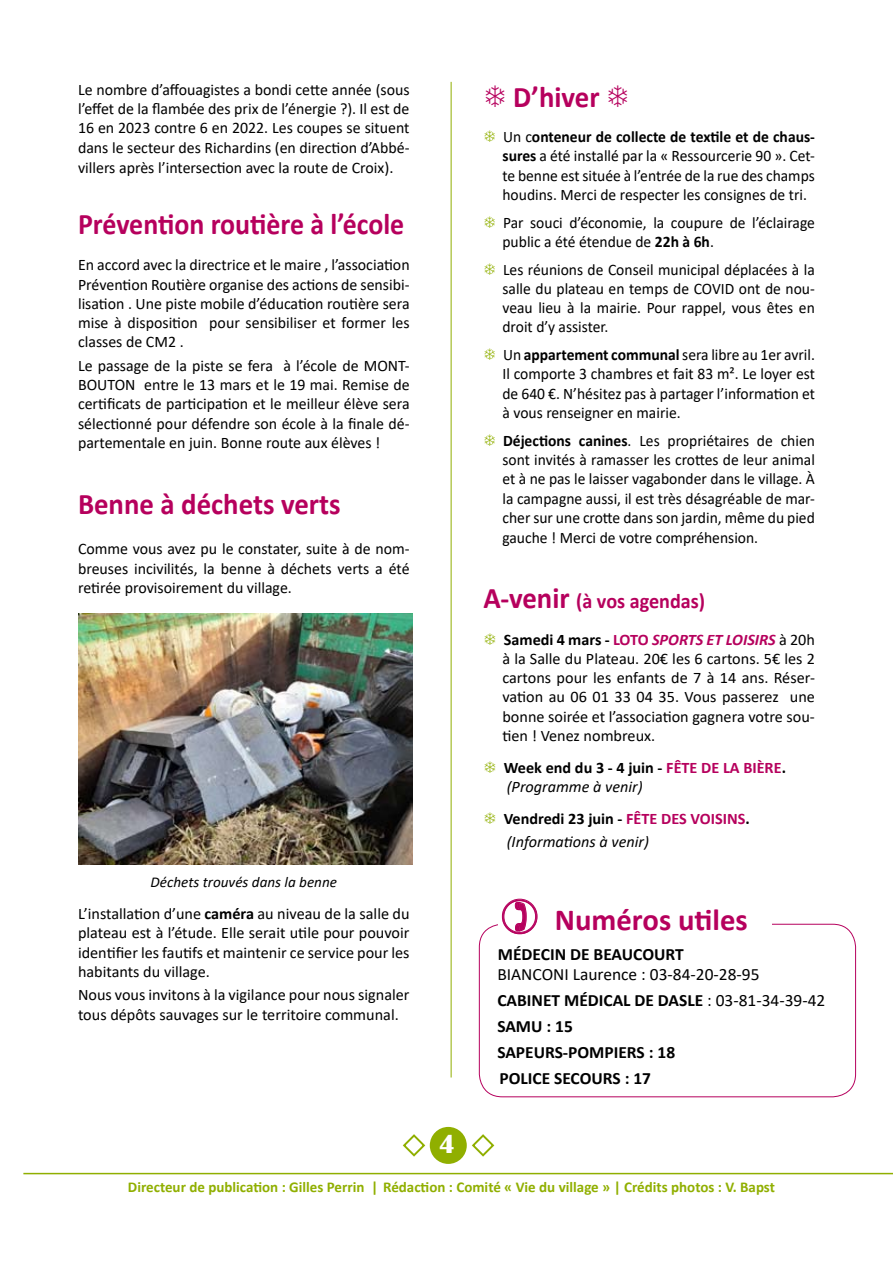
<style>
.page{position:relative;width:893px;height:1263px;background:#fff}
.page>*{position:absolute;margin:0;border:0;box-sizing:border-box;transform-origin:0 0}
.t1{font:700 30.6px "Calibri";color:#b6005d}
.t2{font:700 30px "Calibri";color:#b6005d;scale:.93 1}
.t3{font:700 30px "Calibri";color:#b6005d;scale:.96 1}
.t4{font:700 27px "Britannic";color:#fff}
.t5{font:700 21px "Calibri";color:#b6005d;scale:.96 1}
.t6{font:700 17.25px/26px "Calibri";color:#000}
.t7{font:16.05px/19.2px "Calibri";color:#000;text-align:justify}
.t8{font:italic 16.05px/22.5px "Calibri";color:#000}
.t9{font:700 16.05px/19.2px "Calibri";color:#000}
.t10{font:700 15px "Calibri";color:#90af00}
.t11{font:italic 15px "Calibri";color:#000}
.s1{font-size:16.5px}
.s2{font-weight:700}
.s3{font-size:30px}
.s4{font-weight:700;color:#b6005d}
.s5{font-weight:700;font-style:italic;color:#b6005d}
.s6{color:#b6005d}
.s7{font-weight:400;font-style:italic}
.s8{font-weight:700;font-style:normal}
.s9{font-weight:700;font-style:normal;color:#b6005d}
.s10{font-weight:400}
</style>
<div class="page">
<div style="left:479px;top:924px;width:377px;height:173px;border:1px solid #b6005d;border-radius:23px"></div>
<div style="left:498px;top:893px;width:274px;height:45px;background:#fff"></div>
<img style="left:78px;top:613px;width:335px;height:251px">
<hr style="left:451px;top:82px;width:1px;height:995px;background:#90af00">
<hr style="left:23px;top:1173px;width:870px;height:1px;background:#90af00">
<div style="left:430px;top:1127px;width:37px;height:37px;background:#90af00;border-radius:50%"></div>
<svg style="left:472px;top:1134px;width:23px;height:23px"></svg>
<svg style="left:402px;top:1134px;width:24px;height:23px"></svg>
<svg style="left:501px;top:898px;width:37px;height:37px"></svg>
<p class="t7" style="left:78px;top:80px;width:333px">Le nombre d’affouagistes a bondi cette année (sous l’effet de la flambée des prix de l’énergie ?). Il est de 16 en 2023 contre 6 en 2022. Les coupes se situent dans le secteur des Richardins (en direction d’Abbé&shy;villers après l’intersection avec la route de Croix<span class="s1">).</span></p>
<h2 class="t2" style="left:78px;top:203px;width:352px">Prévention routière à l’école</h2>
<p class="t7" style="left:78px;top:255px;width:333px">En accord avec la directrice et le maire , l’association Prévention Routière organise des actions de sensibi&shy;lisation . Une piste mobile d’éducation routière sera mise à disposition pour sensibiliser et former les classes de CM2 .</p>
<p class="t7" style="left:78px;top:356px;width:333px">Le passage de la piste se fera à l’école de MONT-BOUTON entre le 13 mars et le 19 mai. Remise de certificats de participation et le meilleur élève sera sélectionné pour défendre son école à la finale dé&shy;partementale en juin. Bonne route aux élèves !</p>
<h2 class="t3" style="left:78px;top:482px;width:275px">Benne à déchets verts</h2>
<p class="t7" style="left:78px;top:539px;width:333px">Comme vous avez pu le constater, suite à de nom&shy;breuses incivilités, la benne à déchets verts a été retirée provisoirement du village.</p>
<p class="t11" style="left:151px;top:872px;width:188px">Déchets trouvés dans la benne</p>
<p class="t7" style="left:78px;top:904px;width:333px">L’installation d’une <span class="s2">caméra</span> au niveau de la salle du plateau est à l’étude. Elle serait utile pour pouvoir identifier les fautifs et maintenir ce service pour les habitants du village.</p>
<p class="t7" style="left:78px;top:985px;width:333px">Nous vous invitons à la vigilance pour nous signaler tous dépôts sauvages sur le territoire communal.</p>
<h3 class="t4" style="left:439px;top:1129px;width:18px">4</h3>
<h2 class="t3" style="left:513px;top:76px;width:91px">D’hiver</h2>
<p class="t7" style="left:502px;top:127px;width:314px">Un c<span class="s2">onteneur de collecte de textile et de chaus&shy;sures</span> a été installé par la « Ressourcerie 90 ». Cet&shy;te benne est située à l’entrée de la rue des champs houdins. Merci de respecter les consignes de tri.</p>
<p class="t7" style="left:502px;top:212px;width:314px">Par souci d’économie, la coupure de l’éclairage public a été étendue de <span class="s2">22h à 6h</span>.</p>
<p class="t7" style="left:502px;top:259px;width:314px">Les réunions de Conseil municipal déplacées à la salle du plateau en temps de COVID ont de nou&shy;veau lieu à la mairie. Pour rappel, vous êtes en droit d’y assister.</p>
<p class="t7" style="left:502px;top:345px;width:314px">Un <span class="s2">appartement communal</span> sera libre au 1er avril.<br>Il comporte 3 chambres et fait 83 m². Le loyer est de 640 €. N’hésitez pas à partager l’information et à vous renseigner en mairie.</p>
<p class="t7" style="left:502px;top:430px;width:314px"><span class="s2">Déjections canines</span>. Les propriétaires de chien sont invités à ramasser les crottes de leur animal et à ne pas le laisser vagabonder dans le village. À la campagne aussi, il est très désagréable de mar&shy;cher sur une crotte dans son jardin, même du pied gauche ! Merci de votre compréhension.</p>
<h3 class="t5" style="left:483px;top:586px;width:233px"><span class="s3">A-venir</span> (à vos agendas)</h3>
<p class="t7" style="left:502px;top:629px;width:314px"><span class="s2">Samedi 4 mars -</span> <span class="s4">LOTO</span> <span class="s5">SPORTS ET LOISIRS</span> à 20h à la Salle du Plateau. 20€ les 6 cartons. 5€ les 2 cartons pour les enfants de 7 à 14 ans. Réser&shy;vation au 06 01 33 04 35. Vous passerez une bonne soirée et l’association gagnera votre sou&shy;tien ! Venez nombreux.</p>
<p class="t9" style="left:504px;top:758px;width:284px">Week end du 3 - 4 juin - <span class="s6">FÊTE DE LA BIÈRE</span>. <span class="s7">(Programme à venir)</span></p>
<p class="t8" style="left:504px;top:807px;width:247px"><span class="s8">Vendredi 23 juin -</span> <span class="s9">FÊTE DES VOISINS</span><span class="s8">. </span>(Informations à venir)</p>
<h1 class="t1" style="left:555px;top:898px;width:194px">Numéros utiles</h1>
<p class="t6" style="left:498px;top:941px;width:187px">MÉDECIN DE BEAUCOURT</p>
<p class="t6" style="left:497px;top:961px;width:330px"><span class="s10">BIANCONI Laurence : 03-84-20-28-95<br></span>CABINET MÉDICAL DE DASLE <span class="s10">: 03-81-34-39-42<br></span>SAMU : 15<br>SAPEURS-POMPIERS : 18<br>POLICE SECOURS : 17</p>
<p class="t10" style="left:128px;top:1176px;width:648px">Directeur de publication : Gilles Perrin | Rédaction : Comité « Vie du village » | Crédits photos : V. Bapst</p>
</div>
